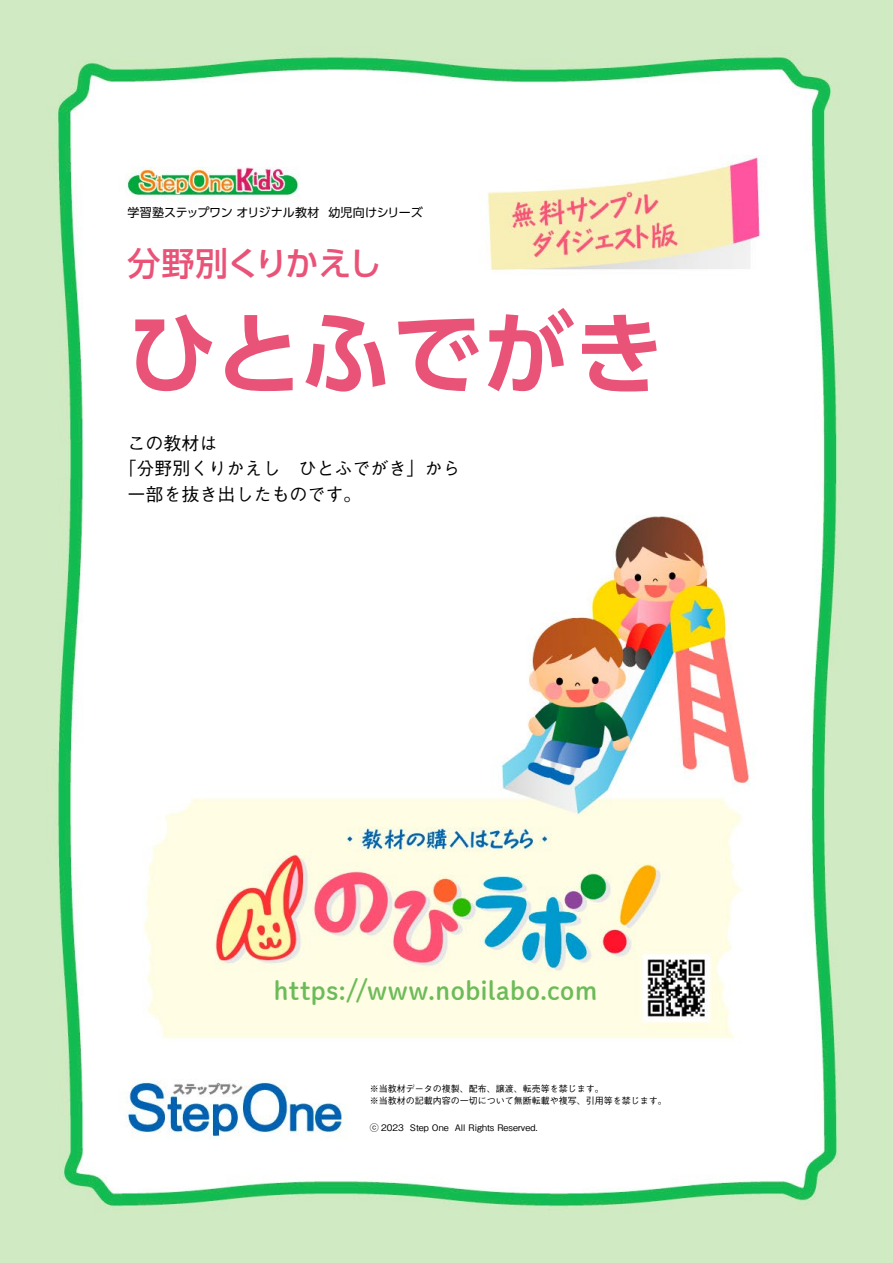
<style>
.page{position:relative;width:893px;height:1263px;background:#fff}
.page>*{position:absolute;margin:0;border:0;box-sizing:border-box;transform-origin:0 0}
.t1{font:700 90px "UD Shin Go Pro De";letter-spacing:.01em;color:#e95377}
.t2{font:500 33px "UD Shin Go Pro";letter-spacing:-.045em;color:#e95377}
.t3{font:25.5px "P Shuei M Go Std N B";letter-spacing:.02em;color:#6cbb5a}
.t4{font:500 18px "Gothic BBB Pr 6 N";color:#000}
.t5{font:12px "UD Shin Go Pro";letter-spacing:.01em;color:#000}
.t6{font:500 9px/12px "Gothic BBB Pro";color:#000}
</style>
<div class="page">
<img style="left:0;top:0;width:893px;height:1263px">
<h3 class="t5" style="left:128px;top:203px;width:297px">学習塾ステップワン オリジナル教材 幼児向けシリーズ</h3>
<h2 class="t2" style="left:128px;top:236px;width:256px">分野別くりかえし</h2>
<h1 class="t1" style="left:127px;top:280px;width:539px">ひとふでがき</h1>
<h3 class="t4" style="left:128px;top:428px;width:91px">この教材は</h3>
<h3 class="t4" style="left:119px;top:454px;width:344px">「分野別くりかえし　ひとふでがき」から</h3>
<h3 class="t4" style="left:128px;top:479px;width:235px">一部を抜き出したものです。</h3>
<h3 class="t3" style="left:274px;top:971px;width:325px">https://www.nobilabo.com</h3>
<p class="t6" style="left:370px;top:1082px;width:298px">※当教材データの複製、配布、譲渡、転売等を禁じます。<br>※当教材の記載内容の一切について無断転載や複写、引用等を禁じます。</p>
<p class="t6" style="left:370px;top:1120px;width:169px">ⓒ 2023 Step One All Rights Reserved.</p>
</div>
